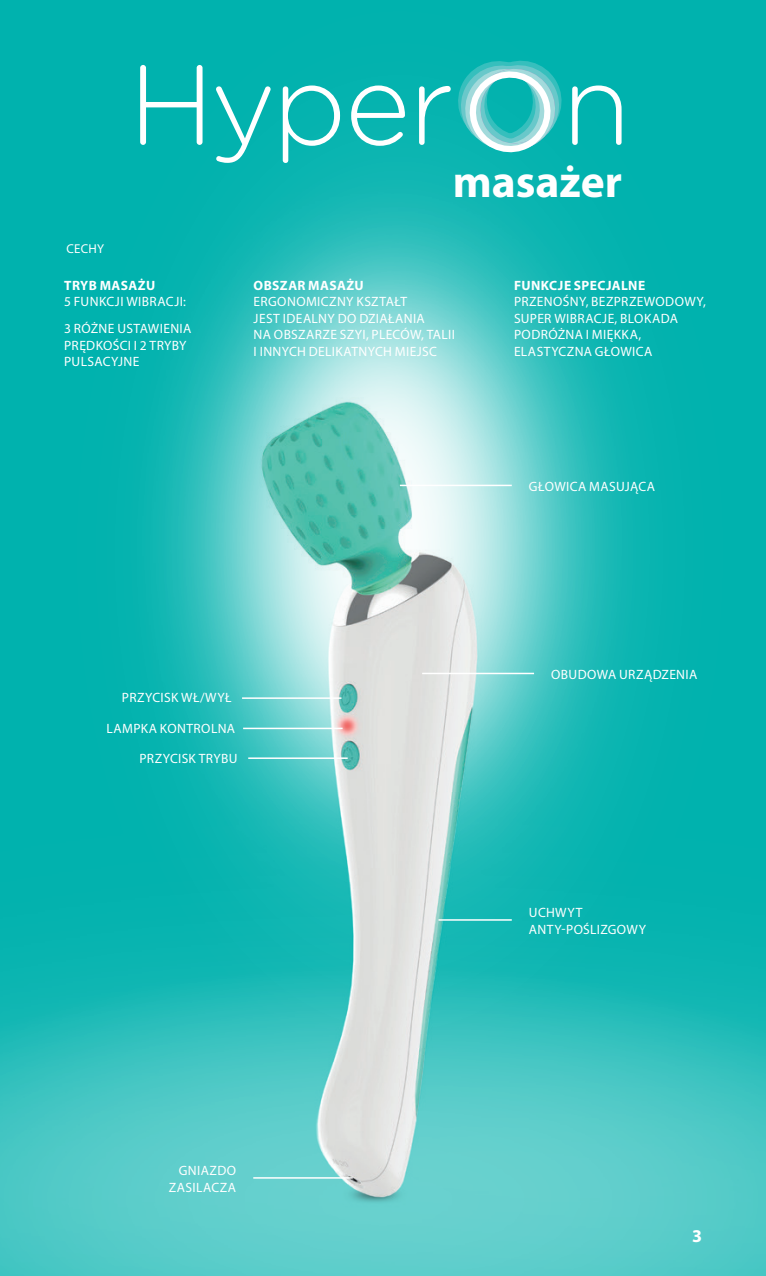
<style>
.page{position:relative;width:766px;height:1276px;background:#fff}
.page>*{position:absolute;margin:0;border:0;box-sizing:border-box;transform-origin:0 0}
._01_text{font:700 45.3px "Myriad Pro";color:#fff}
.t1{font:700 18px "Myriad Pro";color:#fff}
._01_text-2{font:13.5px/16.5px "Myriad Pro";letter-spacing:.025em;color:#fff}
._01_text-3{font:700 13.5px "Myriad Pro";letter-spacing:.03em;color:#fff}
._01_text-4{font:12.9px "Myriad Pro";letter-spacing:.02em;color:#fff}
</style>
<div class="page">
<img style="left:0;top:0;width:765px;height:1276px">
<svg style="left:140px;top:65px;width:62px;height:80px"></svg>
<svg style="left:216px;top:86px;width:54px;height:77px"></svg>
<svg style="left:283px;top:85px;width:57px;height:78px"></svg>
<svg style="left:351px;top:85px;width:54px;height:61px"></svg>
<svg style="left:419px;top:50px;width:202px;height:113px"></svg>
<hr style="left:400px;top:485px;width:111px;height:1px;background:#fff">
<hr style="left:422px;top:673px;width:112px;height:1px;background:#fff">
<hr style="left:438px;top:919px;width:73px;height:1px;background:#fff">
<hr style="left:242px;top:697px;width:99px;height:2px;background:#fff">
<hr style="left:248px;top:757px;width:99px;height:2px;background:#fff">
<hr style="left:253px;top:1177px;width:99px;height:1px;background:#fff">
<hr style="left:243px;top:727px;width:99px;height:2px;background:#fff">
<p class="_01_text-4" style="left:66px;top:241px;width:39px">CECHY</p>
<p class="_01_text-3" style="left:64px;top:276px;width:92px">TRYB MASAŻU</p>
<p class="_01_text-2" style="left:64px;top:293px;width:123px">5 FUNKCJI WIBRACJI:</p>
<p class="_01_text-2" style="left:64px;top:320px;width:129px">3 RÓŻNE USTAWIENIA<br>PRĘDKOŚCI I 2 TRYBY<br>PULSACYJNE</p>
<p class="_01_text" style="left:452px;top:152px;width:171px">masażer</p>
<p class="_01_text-3" style="left:253px;top:276px;width:112px">OBSZAR MASAŻU</p>
<p class="_01_text-2" style="left:253px;top:293px;width:203px">ERGONOMICZNY KSZTAŁT<br>JEST IDEALNY DO DZIAŁANIA<br>NA OBSZARZE SZYI, PLECÓW, TALII<br>I INNYCH DELIKATNYCH MIEJSC</p>
<p class="_01_text-3" style="left:514px;top:276px;width:133px">FUNKCJE SPECJALNE</p>
<p class="_01_text-2" style="left:514px;top:293px;width:193px">PRZENOŚNY, BEZPRZEWODOWY,<br>SUPER WIBRACJE, BLOKADA<br>PODRÓŻNA I MIĘKKA,<br>ELASTYCZNA GŁOWICA</p>
<p class="_01_text-2" style="left:529px;top:478px;width:127px">GŁOWICA MASUJĄCA</p>
<p class="_01_text-2" style="left:122px;top:689px;width:111px">PRZYCISK WŁ/WYŁ</p>
<p class="_01_text-2" style="left:106px;top:720px;width:130px">LAMPKA KONTROLNA</p>
<p class="_01_text-2" style="left:139px;top:750px;width:99px">PRZYCISK TRYBU</p>
<p class="_01_text-2" style="left:551px;top:666px;width:148px">OBUDOWA URZĄDZENIA</p>
<p class="_01_text-2" style="left:529px;top:904px;width:118px">UCHWYT<br>ANTY-POŚLIZGOWY</p>
<p class="_01_text-2" style="left:169px;top:1162px;width:69px;text-align:right">GNIAZDO<br>ZASILACZA</p>
<p class="t1" style="left:692px;top:1224px;width:11px">3</p>
</div>
